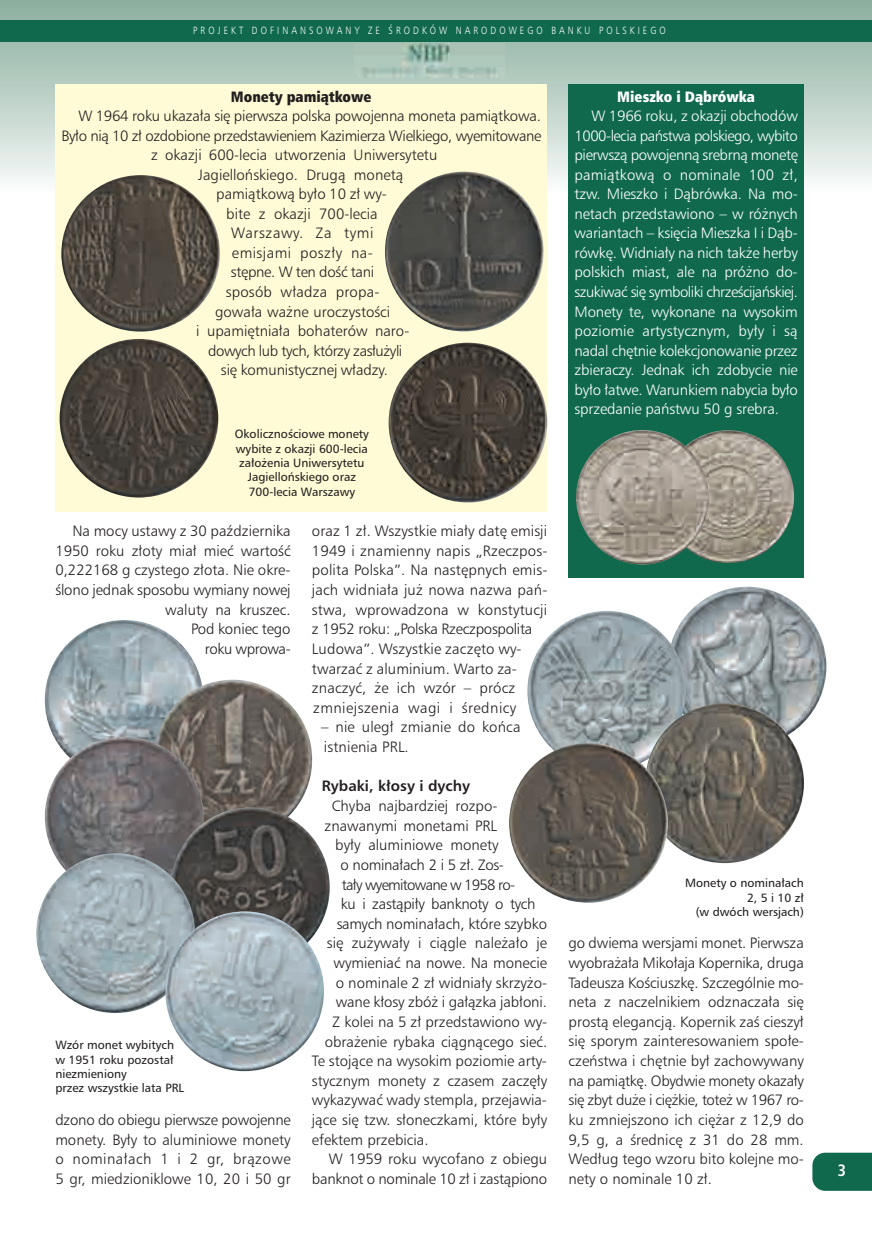
<style>
.page{position:relative;width:872px;height:1254px;background:#fff}
.page>*{position:absolute;margin:0;border:0;box-sizing:border-box;transform-origin:0 0}
.t1{font:700 16.5px "Humnst 777 Cn EU";color:#fff}
.t2{font:15px/19.6px "Humnst 777 Lt EU";color:#231f20;text-align:justify}
.t3{font:15px/19.5px "Humnst 777 Lt EU";letter-spacing:-.01em;color:#fff;text-align:justify}
.t4{font:15px "Humnst 777 Lt EU";letter-spacing:-.025em;color:#231f20}
.t5{font:15px "Humnst 777 Lt EU";letter-spacing:-.02em;color:#231f20}
.t6{font:15px "Humnst 777 Lt EU";letter-spacing:-.03em;color:#231f20}
.t7{font:15px "Humnst 777 Lt EU";letter-spacing:-.045em;color:#231f20}
.t8{font:700 15px "Humnst 777 EU";color:#231f20}
.t9{font:15px "Humnst 777 Lt EU";letter-spacing:.03em;color:#231f20}
.t10{font:15px "Humnst 777 X Blk Cn EU";color:#231f20}
.t11{font:15px "Humnst 777 X Blk Cn EU";color:#fff}
.t12{font:15px "Humnst 777 Lt EU";letter-spacing:.04em;color:#231f20}
.t13{font:12px/14.4px "Humnst 777 EU";color:#231f20;text-align:center}
.t14{font:10.5px "Humnst 777 Lt EU";letter-spacing:.35em;color:#fff;scale:.83 1}
</style>
<div class="page">
<svg style="left:0;top:0;width:872px;height:181px;background:#aac4b8"></svg>
<div style="left:0;top:21px;width:872px;height:21px;background:#10694d"></div>
<img style="left:354px;top:44px;width:151px;height:34px">
<div style="left:55px;top:85px;width:492px;height:427px;background:#fffbd6"></div>
<img style="left:385px;top:172px;width:158px;height:159px">
<img style="left:61px;top:175px;width:159px;height:156px">
<img style="left:389px;top:342px;width:158px;height:160px">
<img style="left:60px;top:339px;width:158px;height:158px;border-radius:79px">
<img style="left:686px;top:586px;width:140px;height:136px">
<img style="left:527px;top:611px;width:159px;height:132px">
<img style="left:645px;top:703px;width:159px;height:160px">
<img style="left:509px;top:743px;width:159px;height:159px">
<img style="left:45px;top:620px;width:156px;height:116px">
<img style="left:153px;top:679px;width:159px;height:128px">
<img style="left:45px;top:736px;width:158px;height:117px">
<img style="left:171px;top:807px;width:159px;height:110px">
<img style="left:36px;top:853px;width:159px;height:159px">
<img style="left:165px;top:911px;width:159px;height:159px">
<div style="left:812px;top:1152px;width:60px;height:38px;background:#10694d"></div>
<div style="left:568px;top:85px;width:236px;height:493px;background:#10694d"></div>
<img style="left:662px;top:430px;width:132px;height:133px;border-radius:66px">
<img style="left:576px;top:430px;width:133px;height:134px">
<p class="t14" style="left:193px;top:26px;width:571px">PROJEKT DOFINANSOWANY ZE ŚRODKÓW NARODOWEGO BANKU POLSKIEGO</p>
<p class="t10" style="left:231px;top:88px;width:142px">Monety pamiątkowe</p>
<p class="t2" style="left:78px;top:108px;width:464px">W 1964 roku ukazała się pierwsza polska powojenna moneta pamiątkowa.</p>
<p class="t4" style="left:61px;top:130px;width:482px">Było nią 10 zł ozdobione przedstawieniem Kazimierza Wielkiego, wyemitowane</p>
<p class="t2" style="left:151px;top:147px;width:288px">z okazji 600-lecia utworzenia Uniwersytetu</p>
<p class="t2" style="left:198px;top:166px;width:207px">Jagiellońskiego. Drugą monetą</p>
<p class="t2" style="left:216px;top:186px;width:172px">pamiątkową było 10 zł wy-</p>
<p class="t2" style="left:226px;top:205px;width:153px">bite z okazji 700-lecia</p>
<p class="t12" style="left:231px;top:227px;width:144px">Warszawy. Za tymi</p>
<p class="t9" style="left:232px;top:247px;width:142px">emisjami poszły na-</p>
<p class="t5" style="left:231px;top:266px;width:145px">stępne. W ten dość tani</p>
<p class="t2" style="left:226px;top:283px;width:155px">sposób władza propa-</p>
<p class="t2" style="left:215px;top:303px;width:177px">gowała ważne uroczystości</p>
<p class="t2" style="left:196px;top:322px;width:215px">i upamiętniała bohaterów naro-</p>
<p class="t6" style="left:208px;top:344px;width:196px">dowych lub tych, którzy zasłużyli</p>
<p class="t2" style="left:221px;top:361px;width:168px">się komunistycznej władzy.</p>
<p class="t13" style="left:235px;top:428px;width:136px">Okolicznościowe monety wybite z okazji 600-lecia założenia Uniwersytetu<br>Jagiellońskiego oraz<br>700-lecia Warszawy</p>
<p class="t2" style="left:55px;top:522px;width:237px;text-align:right">Na mocy ustawy z 30 października<br>1950 roku złoty miał mieć wartość<br>0,222168 g czystego złota. Nie okre&shy;ślono jednak sposobu wymiany nowej waluty na kruszec.<br>Pod koniec tego<br>roku wprowa-</p>
<p class="t13" style="left:55px;top:1038px;width:130px;text-align:left">Wzór monet wybitych w 1951 roku pozostał niezmieniony<br>przez wszystkie lata PRL</p>
<p class="t2" style="left:55px;top:1111px;width:237px">dzono do obiegu pierwsze powojenne monety. Były to aluminiowe monety o nominałach 1 i 2 gr, brązowe 5 gr, miedzioniklowe 10, 20 i 50 gr</p>
<p class="t2" style="left:312px;top:522px;width:237px;text-align:left">oraz 1 zł. Wszystkie miały datę emisji 1949 i znamienny napis „Rzeczpos&shy;polita Polska”. Na następnych emis&shy;jach widniała już nowa nazwa pań&shy;stwa, wprowadzona w konstytucji z 1952 ro ku: „Polska Rzeczpospolita Ludowa”. Wszystkie zaczęto wy&shy;twarzać z aluminium. Warto za&shy;znaczyć, że ich wzór – prócz zmniejszenia wagi i średnicy</p>
<p class="t2" style="left:321px;top:718px;width:201px">– nie uległ zmianie do końca istnienia PRL.</p>
<p class="t8" style="left:322px;top:780px;width:150px">Rybaki, kłosy i dychy</p>
<p class="t2" style="left:332px;top:797px;width:167px">Chyba najbardziej rozpo-</p>
<p class="t2" style="left:324px;top:816px;width:174px">znawanymi monetami PRL</p>
<p class="t2" style="left:335px;top:836px;width:165px">były aluminiowe monety</p>
<p class="t5" style="left:340px;top:858px;width:165px">o nominałach 2 i 5 zł. Zos-</p>
<p class="t7" style="left:342px;top:878px;width:175px">tały wyemitowane w 1958 ro -</p>
<p class="t5" style="left:341px;top:897px;width:196px">ku i zastąpiły banknoty o tych</p>
<p class="t2" style="left:337px;top:914px;width:212px">samych nominałach, które szybko</p>
<p class="t2" style="left:327px;top:934px;width:222px">się zużywały i ciągle należało je</p>
<p class="t2" style="left:333px;top:954px;width:215px">wymieniać na nowe. Na monecie</p>
<p class="t2" style="left:336px;top:973px;width:213px">o nominale 2 zł widniały skrzyżo-</p>
<p class="t2" style="left:336px;top:993px;width:213px">wane kłosy zbóż i gałązka jabłoni.</p>
<p class="t2" style="left:333px;top:1013px;width:216px">Z kolei na 5 zł przedstawiono wy-</p>
<p class="t2" style="left:325px;top:1032px;width:224px">obrażenie rybaka ciągnącego sieć.</p>
<p class="t2" style="left:312px;top:1052px;width:237px">Te stojące na wysokim poziomie arty-</p>
<p class="t2" style="left:312px;top:1071px;width:237px">stycznym monety z czasem zaczęły</p>
<p class="t2" style="left:312px;top:1091px;width:237px">wykazywać wady stempla, przejawia-</p>
<p class="t2" style="left:312px;top:1111px;width:237px">jące się tzw. słoneczkami, które były</p>
<p class="t2" style="left:312px;top:1130px;width:118px">efektem przebicia.</p>
<p class="t2" style="left:329px;top:1150px;width:220px">W 1959 roku wycofano z obiegu</p>
<p class="t2" style="left:312px;top:1170px;width:237px">banknot o nominale 10 zł i zastąpiono</p>
<p class="t11" style="left:617px;top:88px;width:139px">Mieszko i Dąbrówka</p>
<p class="t3" style="left:574px;top:108px;width:225px;text-indent:17px">W 1966 roku, z okazji obchodów 1000-lecia państwa polskiego, wybito pierwszą powojenną srebrną monetę pamiątkową o nominale 100 zł, tzw. Mieszko i Dąbrówka. Na mo&shy;netach przedstawiono – w różnych wariantach – księcia Mieszka I i Dąb&shy;rówkę. Widniały na nich także herby polskich miast, ale na próżno do&shy;szukiwać się symboliki chrześcijańskiej.<br>Monety te, wykonane na wysokim poziomie artystycznym, były i są nadal chętnie kolekcjonowanie przez zbieraczy. Jednak ich zdobycie nie było łatwe. Warunkiem nabycia było sprzedanie państwu 50 g srebra.</p>
<p class="t13" style="left:685px;top:876px;width:120px;text-align:right">Monety o nominałach<br>2, 5 i 10 zł<br>(w dwóch wersjach)</p>
<p class="t2" style="left:568px;top:934px;width:237px">go dwiema wersjami monet. Pierwsza wyobrażała Mikołaja Kopernika, druga Tadeusza Kościuszkę. Szczególnie mo&shy;neta z naczelnikiem odznaczała się prostą elegancją. Kopernik zaś cieszył się sporym zainteresowaniem społe&shy;czeństwa i chętnie był zachowywany na pamiątkę. Obydwie monety okazały się zbyt duże i ciężkie, toteż w 1967 ro - ku zmniejszono ich ciężar z 12,9 do 9,5 g, a średnicę z 31 do 28 mm.<br>Według tego wzoru bito kolejne mo&shy;nety o nominale 10 zł.</p>
<p class="t1" style="left:838px;top:1159px;width:10px">3</p>
</div>
